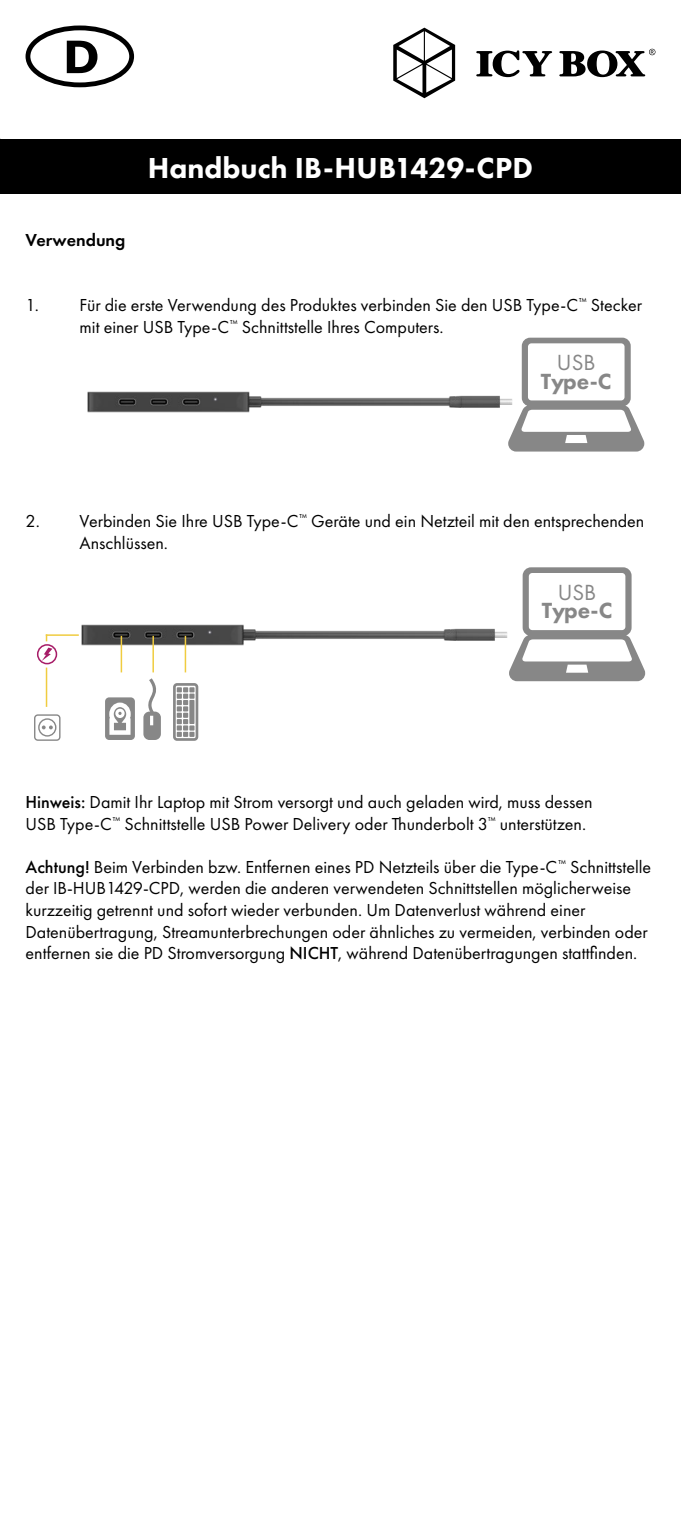
<style>
.page{position:relative;width:681px;height:1531px;background:#fff}
.page>*{position:absolute;margin:0;border:0;box-sizing:border-box;transform-origin:0 0}
.t1{font:800 30px "Futura PT";color:#fff}
.t2{font:800 22.8px "Futura PT";color:#878787}
.t3{font:22.8px "Futura PT";color:#878787}
.t4{font:18px/21.6px "Futura PT";color:#000}
.t5{font:600 18px "Futura PT";color:#000}
.s1{font-weight:500}
</style>
<div class="page">
<svg style="left:393px;top:28px;width:62px;height:70px"></svg>
<svg style="left:476px;top:49px;width:179px;height:28px"></svg>
<div style="left:0;top:139px;width:680px;height:55px;background:#000"></div>
<div style="left:26px;top:26px;width:108px;height:61px;border:5px solid #000;border-radius:50%"></div>
<svg style="left:67px;top:41px;width:30px;height:32px"></svg>
<svg style="left:508px;top:337px;width:137px;height:115px"></svg>
<img style="left:81px;top:624px;width:426px;height:37px">
<hr style="left:46px;top:634px;width:33px;height:2px;background:#f0cc40">
<hr style="left:46px;top:667px;width:1px;height:40px;background:#f0cc40">
<hr style="left:121px;top:636px;width:1px;height:36px;background:#f0cc40">
<hr style="left:152px;top:636px;width:2px;height:36px;background:#f0cc40">
<hr style="left:185px;top:636px;width:1px;height:36px;background:#f0cc40">
<svg style="left:34px;top:714px;width:27px;height:27px"></svg>
<div style="left:143px;top:711px;width:18px;height:29px;background:#878787;border-radius:6px"></div>
<svg style="left:143px;top:678px;width:18px;height:47px"></svg>
<div style="left:173px;top:683px;width:25px;height:58px;border:3px solid #878787;border-radius:3px"></div>
<svg style="left:177px;top:687px;width:17px;height:50px"></svg>
<svg style="left:507px;top:567px;width:139px;height:115px"></svg>
<svg style="left:37px;top:644px;width:20px;height:20px"></svg>
<div style="left:37px;top:644px;width:20px;height:20px;border:2px solid #a71d68;border-radius:50%"></div>
<svg style="left:42px;top:647px;width:10px;height:14px"></svg>
<div style="left:105px;top:697px;width:30px;height:43px;background:#878787;border-radius:4px"></div>
<svg style="left:109px;top:702px;width:22px;height:33px"></svg>
<svg style="left:115px;top:708px;width:10px;height:11px"></svg>
<div style="left:115px;top:709px;width:9px;height:9px;border:3px solid #fff;border-radius:50%"></div>
<img style="left:87px;top:379px;width:430px;height:50px">
<p class="t5" style="left:26px;top:229px;width:101px">Verwendung</p>
<h1 class="t1" style="left:148px;top:149px;width:387px">Handbuch IB-HUB1429-CPD</h1>
<p class="t4" style="left:80px;top:294px;width:563px;text-indent:-54px">1. Für die erste Verwendung des Produktes verbinden Sie den USB Type-C<sup>™</sup> Stecker mit einer USB Type-C<sup>™</sup> Schnittstelle Ihres Computers.</p>
<p class="t3" style="left:556px;top:349px;width:40px">USB</p>
<p class="t2" style="left:540px;top:367px;width:72px">Type-C</p>
<p class="t4" style="left:80px;top:510px;width:566px;text-indent:-54px">2. Verbinden Sie Ihre USB Type-C<sup>™</sup> Geräte und ein Netzteil mit den entsprechenden<br>Anschlüssen.</p>
<p class="t3" style="left:557px;top:579px;width:40px">USB</p>
<p class="t2" style="left:541px;top:596px;width:72px">Type-C</p>
<p class="t4" style="left:26px;top:791px;width:568px"><span class="s1">Hinweis:</span> Damit Ihr Laptop mit Strom versorgt und auch geladen wird, muss dessen<br>USB Type-C<sup>™</sup> Schnittstelle USB Power Delivery oder Thunderbolt 3<sup>™</sup> unterstützen.</p>
<p class="t4" style="left:26px;top:856px;width:627px"><span class="s1">Achtung!</span> Beim Verbinden bzw. Entfernen eines PD Netzteils über die Type-C<sup>™</sup> Schnittstelle der IB-HUB1429-CPD, werden die anderen verwendeten Schnittstellen möglicherweise kurzzeitig getrennt und sofort wieder verbunden. Um Datenverlust während einer Datenübertragung, Streamunterbrechungen oder ähnliches zu vermeiden, verbinden oder entfernen sie die PD Stromversorgung <span class="s1">NICHT</span>, während Datenübertragungen stattfinden.</p>
</div>
